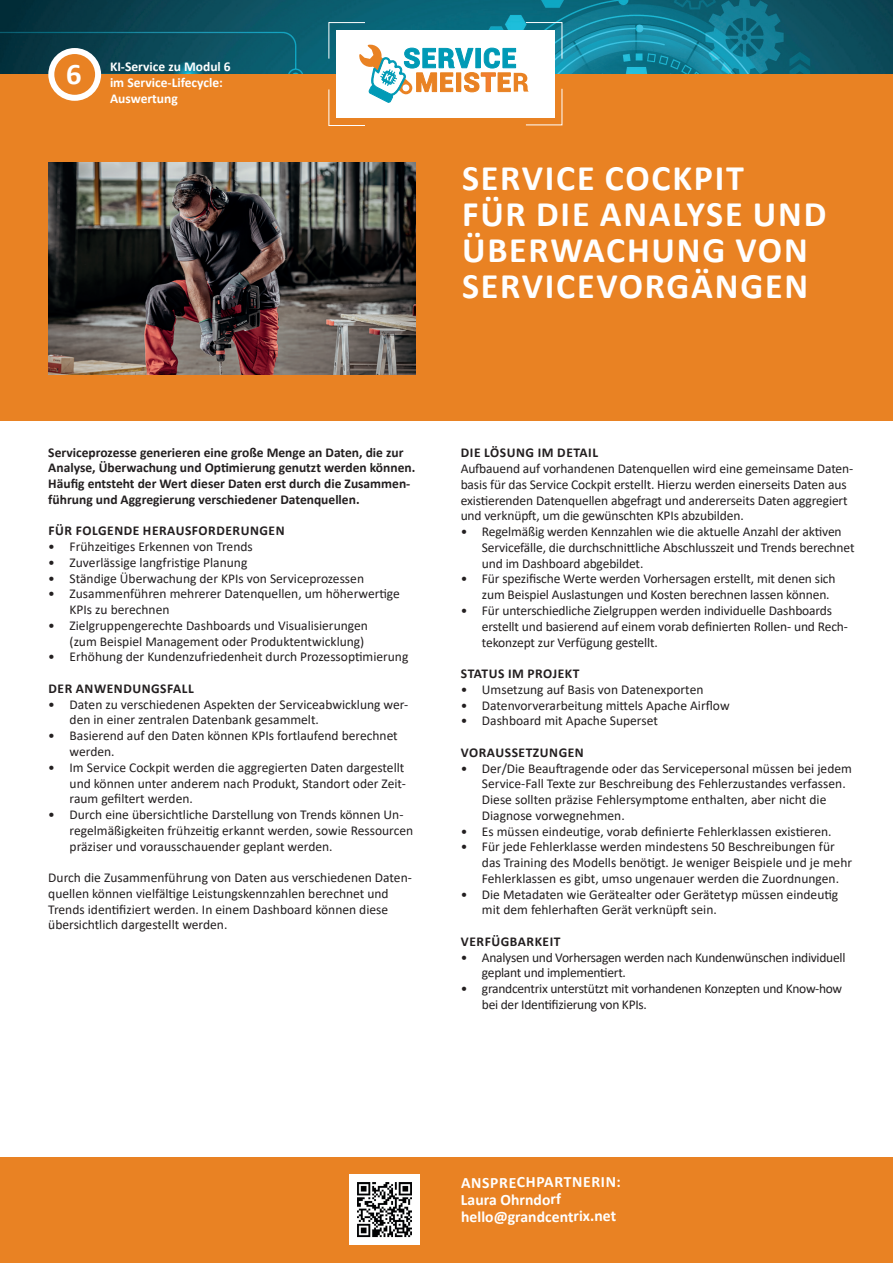
<style>
.page{position:relative;width:893px;height:1263px;background:#fff}
.page>*{position:absolute;margin:0;border:0;box-sizing:border-box;transform-origin:0 0}
.t1{font:700 36px/36px "Calibri";letter-spacing:.05em;color:#fff}
.t2{font:700 30px "Calibri";color:#fff}
.t3{font:700 15.75px/17.2px "Calibri";color:#fff}
.t4{font:13.5px/15.8px "Calibri";color:#231f20}
.t5{font:700 13.5px/15.8px "Calibri";color:#231f20}
.t6{font:13.5px/15.8px "Calibri";letter-spacing:-.02em;color:#231f20}
.t7{font:700 13.5px "Calibri";letter-spacing:.04em;color:#231f20}
.t8{font:700 13.5px/16.2px "Calibri";color:#fff}
</style>
<div class="page">
<img style="left:0;top:0;width:893px;height:74px">
<div style="left:0;top:74px;width:893px;height:347px;background:#e98223"></div>
<svg style="left:328px;top:22px;width:235px;height:104px"></svg>
<div style="left:0;top:1158px;width:893px;height:105px;background:#e98223"></div>
<img style="left:48px;top:163px;width:367px;height:211px">
<img style="left:350px;top:1174px;width:70px;height:70px">
<div style="left:51px;top:51px;width:47px;height:47px;background:#e98223;border-radius:50%"></div>
<div style="left:48px;top:48px;width:53px;height:53px;border:6px solid #fff;border-radius:50%"></div>
<h2 class="t2" style="left:66px;top:53px;width:17px">6</h2>
<p class="t8" style="left:110px;top:58px;width:122px">KI-Service zu Modul 6 im Service-Lifecycle:<br>Auswertung</p>
<h1 class="t1" style="left:462px;top:159px;width:366px">SERVICE COCKPIT<br>FÜR DIE ANALYSE UND<br>ÜBERWACHUNG VON<br>SERVICEVORGÄNGEN</h1>
<p class="t5" style="left:48px;top:444px;width:368px">Serviceprozesse generieren eine große Menge an Daten, die zur Analyse, Überwachung und Optimierung genutzt werden können.<br>Häufig entsteht der Wert dieser Daten erst durch die Zusammen&shy;führung und Aggregierung verschiedener Datenquellen.</p>
<p class="t7" style="left:49px;top:521px;width:237px">FÜR FOLGENDE HERAUSFORDERUNGEN</p>
<p class="t4" style="left:48px;top:538px;width:206px">• Frühzeitiges Erkennen von Trends</p>
<p class="t4" style="left:48px;top:554px;width:201px">• Zuverlässige langfristige Planung</p>
<p class="t4" style="left:48px;top:570px;width:317px">• Ständige Überwachung der KPIs von Serviceprozessen</p>
<p class="t4" style="left:70px;top:586px;width:332px;text-indent:-21px">• Zusammenführen mehrerer Datenquellen, um höherwertige<br>KPIs zu berechnen</p>
<p class="t4" style="left:48px;top:617px;width:321px;text-align:right">• Zielgruppengerechte Dashboards und Visualisierungen (zum Beispiel Management oder Produktentwicklung)</p>
<p class="t4" style="left:48px;top:649px;width:362px">• Erhöhung der Kundenzufriedenheit durch Prozessoptimierung</p>
<p class="t7" style="left:49px;top:679px;width:147px">DER ANWENDUNGSFALL</p>
<p class="t4" style="left:70px;top:696px;width:340px;text-indent:-21px">• Daten zu verschiedenen Aspekten der Serviceabwicklung wer&shy;den in einer zentralen Datenbank gesammelt.</p>
<p class="t4" style="left:70px;top:727px;width:330px;text-indent:-21px">• Basierend auf den Daten können KPIs fortlaufend berechnet werden.</p>
<p class="t4" style="left:70px;top:759px;width:338px;text-align:justify;text-indent:-21px">• Im Service Cockpit werden die aggregierten Daten dargestellt und können unter anderem nach Produkt, Standort oder Zeit&shy;raum gefiltert werden.</p>
<p class="t4" style="left:70px;top:806px;width:345px;text-indent:-21px">• Durch eine übersichtliche Darstellung von Trends können Un&shy;regelmäßigkeiten frühzeitig erkannt werden, sowie Ressourcen präziser und vorausschauender geplant werden.</p>
<p class="t4" style="left:48px;top:869px;width:365px">Durch die Zusammenführung von Daten aus verschiedenen Daten&shy;quellen können vielfältige Leistungskennzahlen berechnet und Trends identifiziert werden. In einem Dashboard können diese übersichtlich dargestellt werden.</p>
<p class="t7" style="left:461px;top:443px;width:139px">DIE LÖSUNG IM DETAIL</p>
<p class="t4" style="left:461px;top:460px;width:394px">Aufbauend auf vorhandenen Datenquellen wird eine gemeinsame Daten&shy;basis für das Service Cockpit erstellt. Hierzu werden einerseits Daten aus existierenden Datenquellen abgefragt und andererseits Daten aggregiert und verknüpft, um die gewünschten KPIs abzubilden.</p>
<p class="t4" style="left:482px;top:523px;width:374px;text-indent:-21px">• Regelmäßig werden Kennzahlen wie die aktuelle Anzahl der aktiven<br>Servicefälle, die durchschnittliche Abschlusszeit und Trends berechnet und im Dashboard abgebildet.</p>
<p class="t4" style="left:482px;top:571px;width:355px;text-indent:-21px">• Für spezifische Werte werden Vorhersagen erstellt, mit denen sich zum Beispiel Auslastungen und Kosten berechnen lassen können.</p>
<p class="t4" style="left:482px;top:602px;width:368px;text-indent:-21px">• Für unterschiedliche Zielgruppen werden individuelle Dashboards erstellt und basierend auf einem vorab definierten Rollen- und Rech&shy;tekonzept zur Verfügung gestellt.</p>
<p class="t7" style="left:461px;top:664px;width:120px">STATUS IM PROJEKT</p>
<p class="t4" style="left:461px;top:681px;width:244px">• Umsetzung auf Basis von Datenexporten</p>
<p class="t4" style="left:461px;top:697px;width:270px">• Datenvorverarbeitung mittels Apache Airflow</p>
<p class="t4" style="left:461px;top:712px;width:199px">• Dashboard mit Apache Superset</p>
<p class="t7" style="left:461px;top:743px;width:124px">VORAUSSETZUNGEN</p>
<p class="t4" style="left:482px;top:760px;width:371px;text-indent:-21px">• Der/Die Beauftragende oder das Servicepersonal müssen bei jedem Service-Fall Texte zur Beschreibung des Fehlerzustandes verfassen.<br>Diese sollten präzise Fehlersymptome enthalten, aber nicht die Diagnose vorwegnehmen.</p>
<p class="t4" style="left:461px;top:823px;width:372px">• Es müssen eindeutige, vorab definierte Fehlerklassen existieren.</p>
<p class="t4" style="left:482px;top:839px;width:372px;text-indent:-21px">• Für jede Fehlerklasse werden mindestens 50 Beschreibungen für das Training des Modells benötigt. Je weniger Beispiele und je mehr<br>Fehlerklassen es gibt, umso ungenauer werden die Zuordnungen.</p>
<p class="t4" style="left:482px;top:886px;width:358px;text-indent:-21px">• Die Metadaten wie Gerätealter oder Gerätetyp müssen eindeutig mit dem fehlerhaften Gerät verknüpft sein.</p>
<p class="t7" style="left:461px;top:932px;width:101px">VERFÜGBARKEIT</p>
<p class="t6" style="left:482px;top:949px;width:365px;text-indent:-21px">• Analysen und Vorhersagen werden nach Kundenwünschen individuell geplant und implementiert.</p>
<p class="t6" style="left:482px;top:980px;width:362px;text-indent:-21px">• grandcentrix unterstützt mit vorhandenen Konzepten und Know-how bei der Identifizierung von KPIs.</p>
<p class="t3" style="left:461px;top:1173px;width:162px">ANSPRECHPARTNERIN:<br>Laura Ohrndorf hello@grandcentrix.net</p>
</div>
